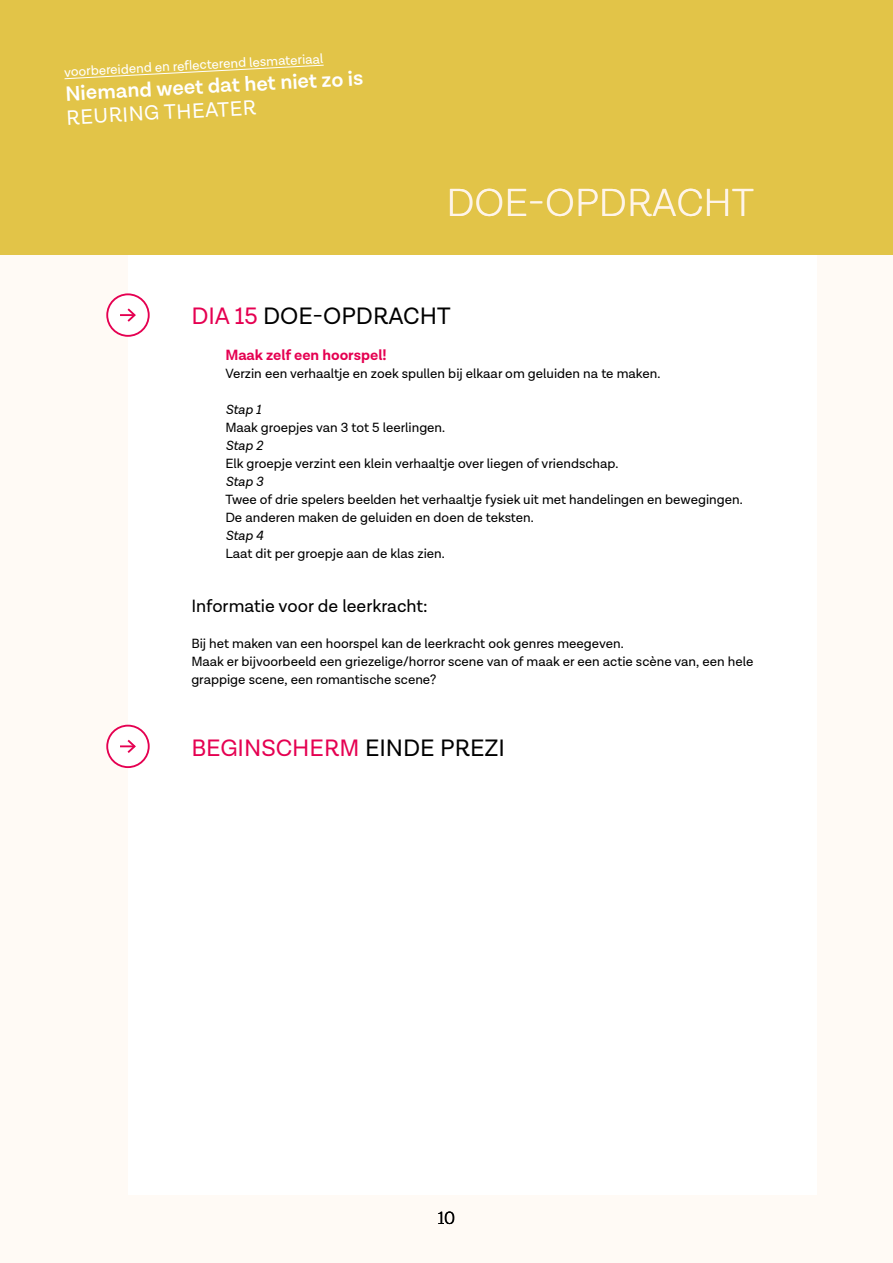
<style>
.page{position:relative;width:893px;height:1263px;background:#fff}
.page>*{position:absolute;margin:0;border:0;box-sizing:border-box;transform-origin:0 0}
.t1{font:300 39.75px "Lota Grotesque";color:#fff5e9}
.t2{font:24px "Lota Grotesque";color:#e50051}
.t3{font:24px "Lota Grotesque";color:#000}
.t4{font:600 21px "Lota Grotesque";color:#fff}
.t5{font:21px "Lota Grotesque";color:#fff}
.t6{font:18px "Lota Grotesque";color:#000}
.t7{font:300 18px "Lota Grotesque";color:#000}
.t8{font:700 15px "Lota Grotesque";color:#e50051}
.t9{font:13.5px/18px "Lota Grotesque";color:#000}
.t10{font:13.5px "Lota Grotesque";color:#fff}
.t11{font:italic 13.5px "Lota Grotesque";color:#000}
.s1{color:#e50051}
.s2{color:#000}
</style>
<div class="page">
<div style="left:0;top:0;width:893px;height:255px;background:#e2c448"></div>
<div style="left:0;top:255px;width:893px;height:1008px;background:#fffaf5"></div>
<div style="left:128px;top:255px;width:688px;height:940px;background:#fff"></div>
<svg style="left:64px;top:65px;width:260px;height:14px"></svg>
<div style="left:107px;top:726px;width:42px;height:41px;background:#fff;border-radius:50%"></div>
<div style="left:106px;top:725px;width:44px;height:43px;border:2px solid #e50051;border-radius:50%"></div>
<svg style="left:120px;top:739px;width:16px;height:14px"></svg>
<div style="left:107px;top:294px;width:42px;height:42px;background:#fff;border-radius:50%"></div>
<div style="left:106px;top:293px;width:44px;height:44px;border:2px solid #e50051;border-radius:50%"></div>
<svg style="left:120px;top:308px;width:16px;height:14px"></svg>
<p class="t10" style="left:64px;top:65px;width:261px;rotate:-3deg">voorbereidend en refl ecterend lesmateriaal</p>
<h3 class="t4" style="left:65px;top:82px;width:300px;rotate:-3deg">Niemand weet dat het niet zo is</h3>
<h3 class="t5" style="left:66px;top:106px;width:191px;rotate:-3deg">REURING THEATER</h3>
<h1 class="t1" style="left:446px;top:181px;width:309px">DOE-OPDRACHT</h1>
<h2 class="t3" style="left:191px;top:302px;width:261px"><span class="s1">DIA 15</span> DOE-OPDRACHT</h2>
<p class="t8" style="left:225px;top:346px;width:163px">Maak zelf een hoorspel!</p>
<p class="t9" style="left:225px;top:365px;width:436px">Verzin een verhaaltje en zoek spullen bij elkaar om geluiden na te maken.</p>
<p class="t11" style="left:225px;top:402px;width:37px">Stap 1</p>
<p class="t9" style="left:225px;top:419px;width:221px">Maak groepjes van 3 tot 5 leerlingen.</p>
<p class="t11" style="left:225px;top:438px;width:39px">Stap 2</p>
<p class="t9" style="left:225px;top:455px;width:394px">Elk groepje verzint een klein verhaaltje over liegen of vriendschap.</p>
<p class="t11" style="left:225px;top:474px;width:39px">Stap 3</p>
<p class="t9" style="left:225px;top:491px;width:519px">Twee of drie spelers beelden het verhaaltje fysiek uit met handelingen en bewegingen.<br>De anderen maken de geluiden en doen de teksten.</p>
<p class="t11" style="left:225px;top:528px;width:39px">Stap 4</p>
<p class="t9" style="left:225px;top:545px;width:221px">Laat dit per groepje aan de klas zien.</p>
<h3 class="t6" style="left:191px;top:596px;width:238px">Informatie voor de leerkracht:</h3>
<p class="t9" style="left:191px;top:635px;width:563px">Bij het maken van een hoorspel kan de leerkracht ook genres meegeven.<br>Maak er bijvoorbeeld een griezelige/horror scene van of maak er een actie scène van, een hele grappige scene, een romantische scene?</p>
<h2 class="t2" style="left:191px;top:734px;width:315px">BEGINSCHERM <span class="s2">EINDE PREZI</span></h2>
<h3 class="t7" style="left:438px;top:1208px;width:19px">10</h3>
</div>
